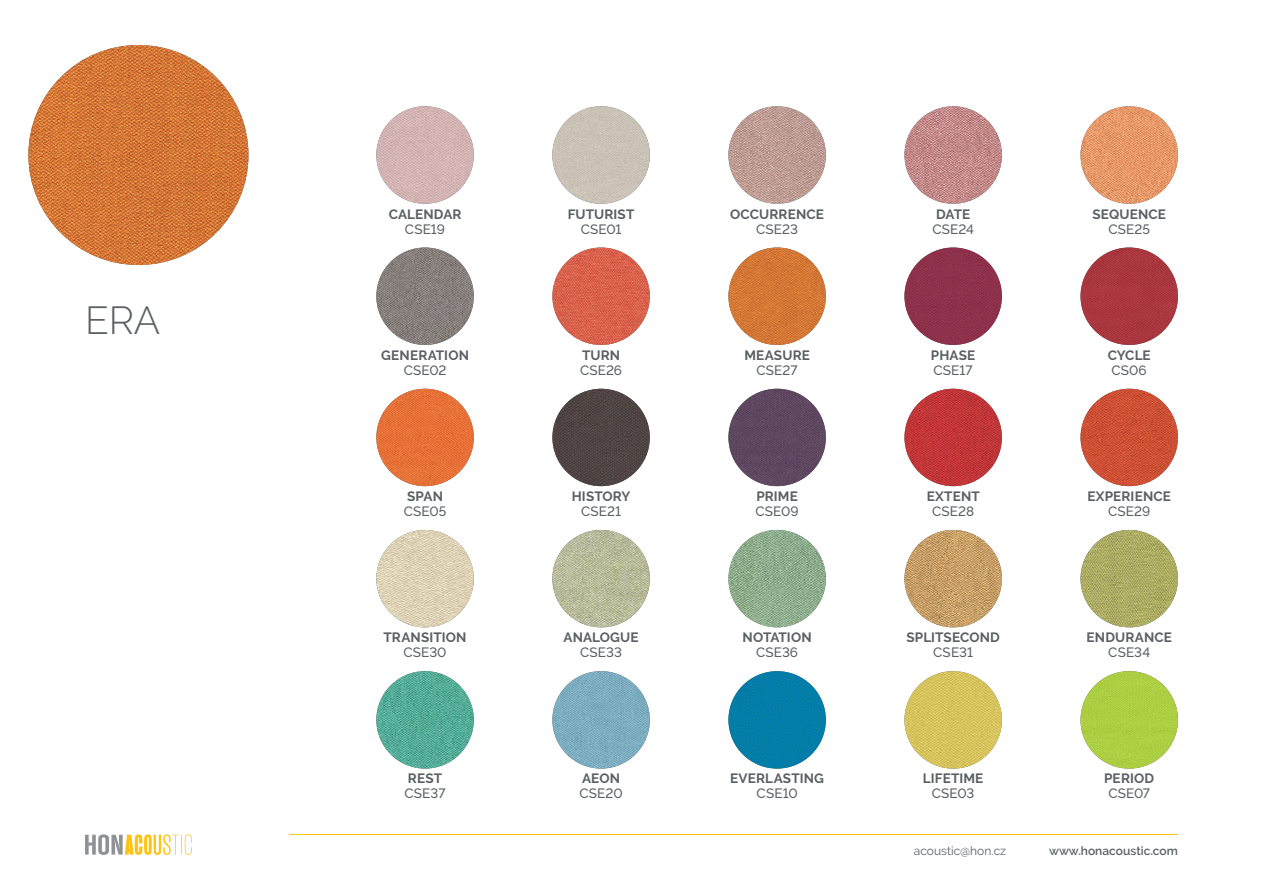
<style>
.page{position:relative;width:1263px;height:893px;background:#fff}
.page>*{position:absolute;margin:0;border:0;box-sizing:border-box;transform-origin:0 0}
.Nadpis_barvy{font:300 39px "Raleway";color:#5c6063}
.označení_barvy{font:700 13.5px/15px "Raleway";letter-spacing:.015em;color:#5c6063;text-align:center}
.označení_barvy-2{font:500 13.5px/15px "Raleway";letter-spacing:.01em;color:#5c6063}
.t1{font:600 12px "Raleway";color:#5c6063}
.t2{font:12px "Raleway";color:#5c6063}
.s1{font-weight:500}
.s2{font-weight:700}
</style>
<div class="page">
<svg style="left:85px;top:834px;width:107px;height:21px"></svg>
<hr style="left:289px;top:834px;width:889px;height:1px;background:#fec210">
<img style="left:28px;top:45px;width:220px;height:220px;border-radius:110px">
<img style="left:376px;top:106px;width:98px;height:98px;border-radius:49px">
<img style="left:376px;top:248px;width:98px;height:97px;border-radius:49px">
<img style="left:376px;top:389px;width:98px;height:97px;border-radius:49px">
<img style="left:376px;top:530px;width:98px;height:97px;border-radius:49px">
<img style="left:376px;top:671px;width:98px;height:98px;border-radius:49px">
<img style="left:552px;top:106px;width:98px;height:98px;border-radius:49px">
<img style="left:552px;top:248px;width:98px;height:97px;border-radius:49px">
<img style="left:552px;top:389px;width:98px;height:97px;border-radius:49px">
<img style="left:552px;top:530px;width:98px;height:97px;border-radius:49px">
<img style="left:552px;top:671px;width:98px;height:98px;border-radius:49px">
<img style="left:728px;top:106px;width:98px;height:98px;border-radius:49px">
<img style="left:728px;top:248px;width:98px;height:97px;border-radius:49px">
<img style="left:728px;top:389px;width:98px;height:97px;border-radius:49px">
<img style="left:728px;top:530px;width:98px;height:97px;border-radius:49px">
<img style="left:728px;top:671px;width:98px;height:98px;border-radius:49px">
<img style="left:904px;top:106px;width:98px;height:98px;border-radius:49px">
<img style="left:904px;top:248px;width:98px;height:97px;border-radius:49px">
<img style="left:904px;top:389px;width:98px;height:97px;border-radius:49px">
<img style="left:904px;top:530px;width:98px;height:97px;border-radius:49px">
<img style="left:904px;top:671px;width:98px;height:98px;border-radius:49px">
<img style="left:1080px;top:106px;width:98px;height:98px;border-radius:49px">
<img style="left:1080px;top:248px;width:98px;height:97px;border-radius:49px">
<img style="left:1080px;top:389px;width:98px;height:97px;border-radius:49px">
<img style="left:1080px;top:530px;width:98px;height:97px;border-radius:49px">
<img style="left:1080px;top:671px;width:98px;height:98px;border-radius:49px">
<p class="Nadpis_barvy" style="left:85px;top:297px;width:77px">ERA</p>
<p class="označení_barvy" style="left:389px;top:206px;width:74px">CALENDAR<br><span class="s1">CSE19</span></p>
<p class="označení_barvy" style="left:568px;top:206px;width:68px">FUTURIST<br><span class="s1">CSE01</span></p>
<p class="označení_barvy" style="left:730px;top:206px;width:95px">OCCURRENCE<br><span class="s1">CSE23</span></p>
<p class="označení_barvy-2" style="left:932px;top:206px;width:43px"><span class="s2">DATE<br></span>CSE24</p>
<p class="označení_barvy" style="left:1092px;top:206px;width:75px">SEQUENCE<br><span class="s1">CSE25</span></p>
<p class="označení_barvy" style="left:381px;top:348px;width:89px">GENERATION<br><span class="s1">CSE02</span></p>
<p class="označení_barvy-2" style="left:580px;top:347px;width:44px"><span class="s2">TURN<br></span>CSE26</p>
<p class="označení_barvy" style="left:744px;top:348px;width:67px">MEASURE<br><span class="s1">CSE27</span></p>
<p class="označení_barvy" style="left:931px;top:348px;width:46px;text-align:left">PHASE<br><span class="s1">CSE17</span></p>
<p class="označení_barvy" style="left:1108px;top:348px;width:44px;text-align:left">CYCLE<br><span class="s1">CS06</span></p>
<p class="označení_barvy-2" style="left:404px;top:489px;width:44px"><span class="s2">SPAN<br></span>CSE05</p>
<p class="označení_barvy" style="left:572px;top:489px;width:60px">HISTORY<br><span class="s1">CSE21</span></p>
<p class="označení_barvy" style="left:755px;top:489px;width:45px;text-align:left">PRIME<br><span class="s1">CSE09</span></p>
<p class="označení_barvy" style="left:927px;top:489px;width:55px">EXTENT<br><span class="s1">CSE28</span></p>
<p class="označení_barvy" style="left:1087px;top:489px;width:85px">EXPERIENCE<br><span class="s1">CSE29</span></p>
<p class="označení_barvy" style="left:384px;top:630px;width:84px">TRANSITION<br><span class="s1">CSE30</span></p>
<p class="označení_barvy" style="left:563px;top:630px;width:77px">ANALOGUE<br><span class="s1">CSE33</span></p>
<p class="označení_barvy" style="left:742px;top:630px;width:71px">NOTATION<br><span class="s1">CSE36</span></p>
<p class="označení_barvy" style="left:906px;top:630px;width:95px">SPLITSECOND<br><span class="s1">CSE31</span></p>
<p class="označení_barvy" style="left:1086px;top:630px;width:87px">ENDURANCE<br><span class="s1">CSE34</span></p>
<p class="označení_barvy-2" style="left:405px;top:771px;width:42px"><span class="s2">REST<br></span>CSE37</p>
<p class="označení_barvy-2" style="left:579px;top:771px;width:45px"><span class="s2">AEON<br></span>CSE20</p>
<p class="označení_barvy" style="left:730px;top:771px;width:95px">EVERLASTING<br><span class="s1">CSE10</span></p>
<p class="označení_barvy" style="left:923px;top:771px;width:62px">LIFETIME<br><span class="s1">CSE03</span></p>
<p class="označení_barvy" style="left:1104px;top:771px;width:52px">PERIOD<br><span class="s1">CSE07</span></p>
<p class="t2" style="left:914px;top:844px;width:94px">acoustic@hon.cz</p>
<p class="t1" style="left:1049px;top:844px;width:130px">www.honacoustic.com</p>
</div>
